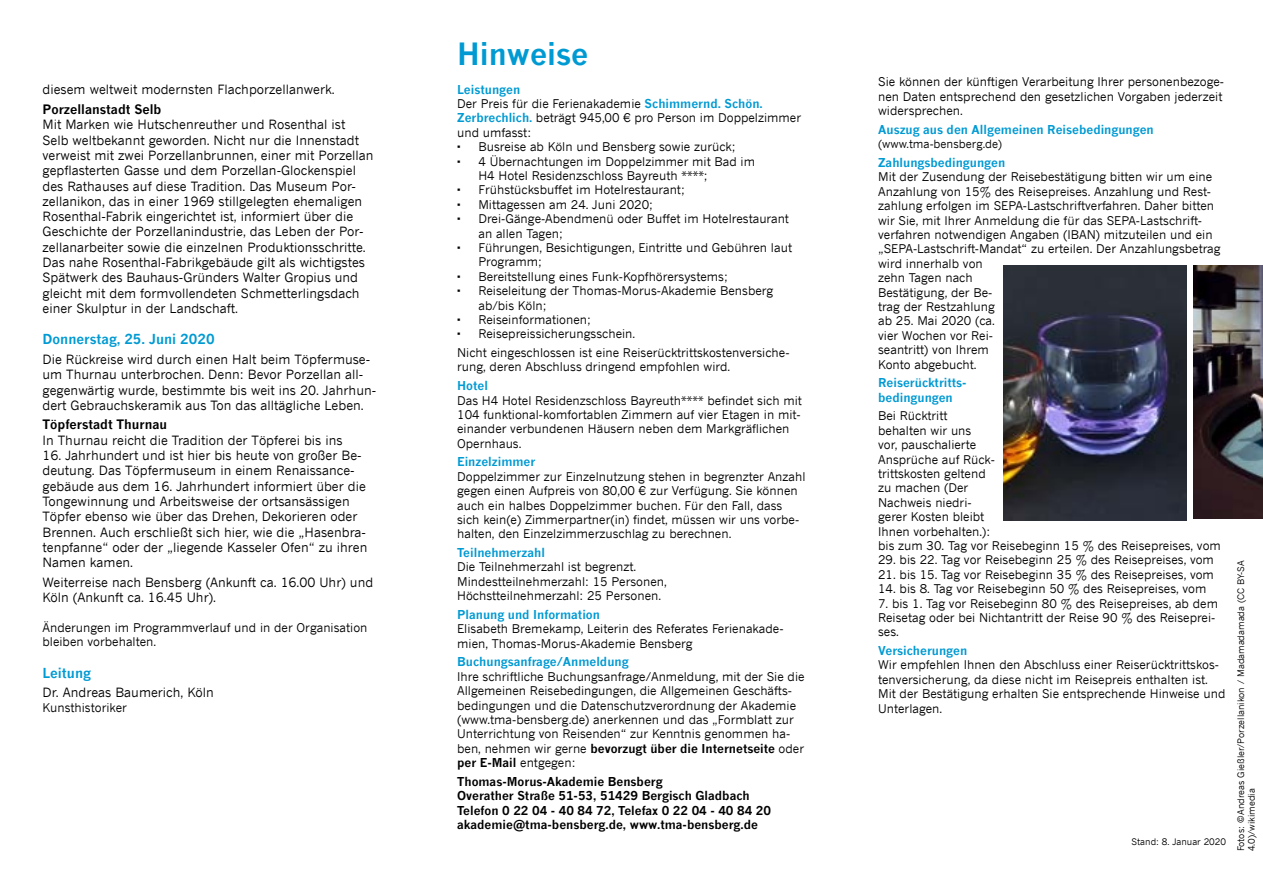
<style>
.page{position:relative;width:1263px;height:893px;background:#fff}
.page>*{position:absolute;margin:0;border:0;box-sizing:border-box;transform-origin:0 0}
.t1{font:700 30px "News Gothic";color:#009ad3}
.t2{font:700 13.5px "News Gothic";color:#009ad3}
.t3{font:12.75px/15.3px "News Gothic";color:#000}
.t4{font:700 12.75px "News Gothic";color:#000}
.t5{font:12px/14.4px "News Gothic";color:#000}
.t6{font:700 12px/14.4px "News Gothic";color:#009ad3}
.t7{font:700 12px/14.4px "News Gothic";color:#000}
.t8{font:11.25px "News Gothic";color:#000}
.t9{font:9px/10.8px "News Gothic";color:#000}
.s1{font-weight:700;color:#009ad3}
.s2{font-weight:700}
</style>
<div class="page">
<img style="left:1004px;top:265px;width:183px;height:255px">
<img style="left:1193px;top:265px;width:70px;height:254px">
<p class="t3" style="left:43px;top:82px;width:294px">diesem weltweit modernsten Flachporzellanwerk.</p>
<p class="t4" style="left:43px;top:101px;width:120px">Porzellanstadt Selb</p>
<p class="t3" style="left:43px;top:117px;width:333px">Mit Marken wie Hutschenreuther und Rosenthal ist Selb weltbekannt geworden. Nicht nur die Innenstadt verweist mit zwei Porzellanbrunnen, einer mit Porzellan gepflasterten Gasse und dem Porzellan-Glockenspiel des Rathauses auf diese Tradition. Das Museum Por&shy;zellanikon, das in einer 1969 stillgelegten ehemaligen Rosenthal-Fabrik eingerichtet ist, informiert über die Geschichte der Porzellanindustrie, das Leben der Por&shy;zellanarbeiter sowie die einzelnen Produktionsschritte.<br>Das nahe Rosenthal-Fabrikgebäude gilt als wichtigstes Spätwerk des Bauhaus-Gründers Walter Gropius und gleicht mit dem formvollendeten Schmetterlingsdach einer Skulptur in der Landschaft.</p>
<p class="t2" style="left:43px;top:331px;width:174px">Donnerstag, 25. Juni 2020</p>
<p class="t3" style="left:43px;top:351px;width:335px">Die Rückreise wird durch einen Halt beim Töpfermuse&shy;um Thurnau unterbrochen. Denn: Bevor Porzellan all&shy;gegenwärtig wurde, bestimmte bis weit ins 20. Jahrhun&shy;dert Gebrauchskeramik aus Ton das alltägliche Leben.</p>
<p class="t4" style="left:43px;top:417px;width:126px">Töpferstadt Thurnau</p>
<p class="t3" style="left:43px;top:432px;width:302px">In Thurnau reicht die Tradition der Töpferei bis ins</p>
<p class="t3" style="left:43px;top:448px;width:326px">16. Jahrhundert und ist hier bis heute von großer Be&shy;deutung. Das Töpfermuseum in einem Renaissance&shy;gebäude aus dem 16. Jahrhundert informiert über die Tongewinnung und Arbeitsweise der ortsansässigen Töpfer ebenso wie über das Drehen, Dekorieren oder Brennen. Auch erschließt sich hier, wie die „Hasenbra&shy;tenpfanne“ oder der „liegende Kasseler Ofen“ zu ihren Namen kamen.</p>
<p class="t3" style="left:43px;top:574px;width:332px">Weiterreise nach Bensberg (Ankunft ca. 16.00 Uhr) und<br>Köln (Ankunft ca. 16.45 Uhr).</p>
<p class="t5" style="left:43px;top:620px;width:326px">Änderungen im Programmverlauf und in der Organisation bleiben vorbehalten.</p>
<p class="t2" style="left:43px;top:664px;width:50px">Leitung</p>
<p class="t3" style="left:43px;top:685px;width:173px">Dr. Andreas Baumerich, Köln</p>
<p class="t5" style="left:43px;top:700px;width:86px">Kunsthistoriker</p>
<h1 class="t1" style="left:457px;top:35px;width:133px">Hinweise</h1>
<p class="t6" style="left:457px;top:82px;width:65px">Leistungen</p>
<p class="t5" style="left:457px;top:96px;width:307px">Der Preis für die Ferienakademie <span class="s1">Schimmernd. Schön.</span></p>
<p class="t5" style="left:457px;top:111px;width:345px"><span class="s1">Zerbrechlich.</span> beträgt 945,00 € pro Person im Doppelzimmer</p>
<p class="t5" style="left:457px;top:125px;width:75px">und umfasst:</p>
<p class="t5" style="left:478px;top:139px;width:259px">Busreise ab Köln und Bensberg sowie zurück;</p>
<p class="t5" style="left:478px;top:154px;width:278px">4 Übernachtungen im Doppelzimmer mit Bad im</p>
<p class="t5" style="left:478px;top:168px;width:231px">H4 Hotel Residenzschloss Bayreuth ****;</p>
<p class="t5" style="left:478px;top:183px;width:208px">Frühstücksbuffet im Hotelrestaurant;</p>
<p class="t5" style="left:478px;top:197px;width:176px">Mittagessen am 24. Juni 2020;</p>
<p class="t5" style="left:478px;top:211px;width:312px">Drei-Gänge-Abendmenü oder Buffet im Hotelrestaurant</p>
<p class="t5" style="left:478px;top:226px;width:86px">an allen Tagen;</p>
<p class="t5" style="left:478px;top:240px;width:315px">Führungen, Besichtigungen, Eintritte und Gebühren laut</p>
<p class="t5" style="left:478px;top:255px;width:65px">Programm;</p>
<p class="t5" style="left:478px;top:269px;width:251px">Bereitstellung eines Funk-Kopfhörersystems;</p>
<p class="t5" style="left:478px;top:283px;width:296px">Reiseleitung der Thomas-Morus-Akademie Bensberg</p>
<p class="t5" style="left:478px;top:298px;width:70px">ab/bis Köln;</p>
<p class="t5" style="left:478px;top:312px;width:114px">Reiseinformationen;</p>
<p class="t5" style="left:478px;top:327px;width:158px">Reisepreissicherungsschein.</p>
<p class="t5" style="left:457px;top:345px;width:334px">Nicht eingeschlossen ist eine Reiserücktrittskostenversiche&shy;rung, deren Abschluss dringend empfohlen wird.</p>
<p class="t6" style="left:457px;top:378px;width:32px">Hotel</p>
<p class="t5" style="left:457px;top:393px;width:346px">Das H4 Hotel Residenzschloss Bayreuth**** befindet sich mit 104 funktional-komfortablen Zimmern auf vier Etagen in mit&shy;einander verbundenen Häusern neben dem Markgräflichen Opernhaus.</p>
<p class="t6" style="left:457px;top:454px;width:80px">Einzelzimmer</p>
<p class="t5" style="left:457px;top:469px;width:350px">Doppelzimmer zur Einzelnutzung stehen in begrenzter Anzahl gegen einen Aufpreis von 80,00 € zur Verfügung. Sie können auch ein halbes Doppelzimmer buchen. Für den Fall, dass sich kein(e) Zimmerpartner(in) findet, müssen wir uns vorbe&shy;halten, den Einzelzimmerzuschlag zu berechnen.</p>
<p class="t6" style="left:457px;top:545px;width:89px">Teilnehmerzahl</p>
<p class="t5" style="left:457px;top:560px;width:211px">Die Teilnehmerzahl ist begrenzt.<br>Mindestteilnehmerzahl: 15 Personen,<br>Höchstteilnehmerzahl: 25 Personen.</p>
<p class="t6" style="left:457px;top:607px;width:144px">Planung und Information</p>
<p class="t5" style="left:457px;top:621px;width:328px">Elisabeth Bremekamp, Leiterin des Referates Ferienakade&shy;mien, Thomas-Morus-Akademie Bensberg</p>
<p class="t6" style="left:457px;top:654px;width:173px">Buchungsanfrage/Anmeldung</p>
<p class="t5" style="left:457px;top:669px;width:349px">Ihre schriftliche Buchungsanfrage/Anmeldung, mit der Sie die Allgemeinen Reisebedingungen, die Allgemeinen Geschäfts&shy;bedingungen und die Datenschutzverordnung der Akademie (www.tma-bensberg.de) anerkennen und das „Formblatt zur Unterrichtung von Reisenden“ zur Kenntnis genommen ha&shy;ben, nehmen wir gerne <span class="s2">bevorzugt über die Internetseite</span> oder <span class="s2">per E-Mail</span> entgegen:</p>
<p class="t7" style="left:457px;top:774px;width:315px">Thomas-Morus-Akademie Bensberg<br>Overather Straße 51-53, 51429 Bergisch Gladbach Telefon 0 22 04 - 40 84 72, Telefax 0 22 04 - 40 84 20 akademie@tma-bensberg.de, www.tma-bensberg.de</p>
<p class="t5" style="left:878px;top:75px;width:347px">Sie können der künftigen Verarbeitung Ihrer personenbezoge&shy;nen Daten entsprechend den gesetzlichen Vorgaben jederzeit widersprechen.</p>
<p class="t6" style="left:878px;top:122px;width:277px">Auszug aus den Allgemeinen Reisebedingungen</p>
<p class="t8" style="left:878px;top:137px;width:126px">(www.tma-bensberg.de)</p>
<p class="t6" style="left:878px;top:155px;width:129px">Zahlungsbedingungen</p>
<p class="t5" style="left:878px;top:170px;width:344px">Mit der Zusendung der Reisebestätigung bitten wir um eine Anzahlung von 15% des Reisepreises. Anzahlung und Rest&shy;zahlung erfolgen im SEPA-Lastschriftverfahren. Daher bitten wir Sie, mit Ihrer Anmeldung die für das SEPA-Lastschrift&shy;verfahren notwendigen Angaben (IBAN) mitzuteilen und ein „SEPA-Lastschrift-Mandat“ zu erteilen. Der Anzahlungsbetrag wird innerhalb von<br>zehn Tagen nach<br>Bestätigung, der Be-<br>trag der Restzahlung<br>ab 25. Mai 2020 (ca.<br>vier Wochen vor Rei-<br>seantritt) von Ihrem<br>Konto abgebucht.</p>
<p class="t6" style="left:878px;top:375px;width:90px">Reiserücktritts&shy;bedingungen</p>
<p class="t5" style="left:878px;top:409px;width:344px">Bei Rücktritt<br>behalten wir uns<br>vor, pauschalierte<br>Ansprüche auf Rück-<br>trittskosten geltend<br>zu machen (Der<br>Nachweis niedri-<br>gerer Kosten bleibt<br>Ihnen vorbehalten.):<br>bis zum 30. Tag vor Reisebeginn 15 % des Reisepreises, vom</p>
<p class="t5" style="left:878px;top:553px;width:337px">29. bis 22. Tag vor Reisebeginn 25 % des Reisepreises, vom</p>
<p class="t5" style="left:878px;top:567px;width:337px">21. bis 15. Tag vor Reisebeginn 35 % des Reisepreises, vom</p>
<p class="t5" style="left:878px;top:581px;width:330px">14. bis 8. Tag vor Reisebeginn 50 % des Reisepreises, vom</p>
<p class="t5" style="left:878px;top:596px;width:341px">7. bis 1. Tag vor Reisebeginn 80 % des Reisepreises, ab dem<br>Reisetag oder bei Nichtantritt der Reise 90 % des Reiseprei&shy;ses.</p>
<p class="t6" style="left:878px;top:643px;width:91px">Versicherungen</p>
<p class="t5" style="left:878px;top:658px;width:349px">Wir empfehlen Ihnen den Abschluss einer Reiserücktrittskos&shy;tenversicherung, da diese nicht im Reisepreis enthalten ist.<br>Mit der Bestätigung erhalten Sie entsprechende Hinweise und Unterlagen.</p>
<p class="t9" style="left:1131px;top:836px;width:96px">Stand: 8. Januar 2020</p>
<p class="t9" style="left:1235px;top:851px;width:292px;rotate:-90deg">Fotos: ©Andreas Gießler/Porzellanikon / Madamadamada (CC BY-SA<br>4.0)/wikimedia</p>
</div>
